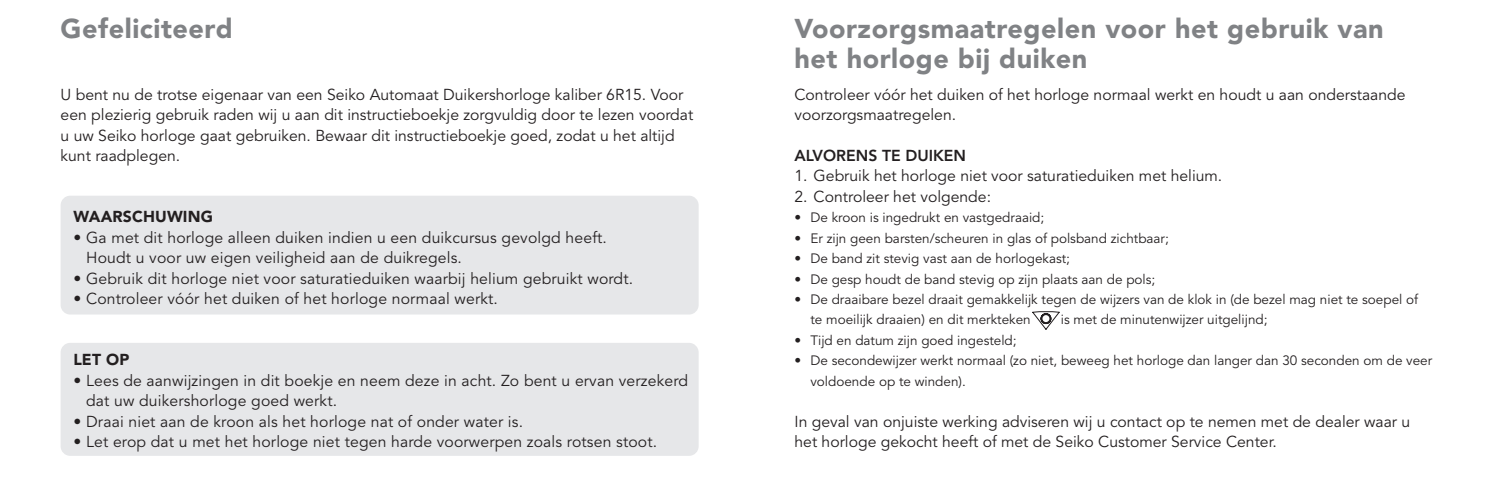
<style>
.page{position:relative;width:1493px;height:479px;background:#fff}
.page>*{position:absolute;margin:0;border:0;box-sizing:border-box;transform-origin:0 0}
.heading_1{font:900 27px/29.2px "Avenir LT Std";letter-spacing:.02em;color:#808285}
.Body{font:15.75px/20.5px "Avenir LT Std";color:#231f20}
.Box_kop{font:900 15.75px "Avenir LT Std";letter-spacing:.01em;color:#231f20}
.heading_2{font:800 15.75px "Avenir LT Std";color:#231f20}
.t1{font:13.5px/20.5px "Avenir LT Std";color:#231f20}
</style>
<div class="page">
<div style="left:61px;top:195px;width:637px;height:119px;background:#e6e7e9;border-radius:10px"></div>
<div style="left:61px;top:342px;width:637px;height:113px;background:#e6e7e9;border-radius:10px"></div>
<svg style="left:1032px;top:311px;width:27px;height:18px"></svg>
<p class="heading_1" style="left:61px;top:14px;width:174px">Gefeliciteerd</p>
<p class="Body" style="left:61px;top:84px;width:634px">U bent nu de trotse eigenaar van een Seiko Automaat Duikershorloge kaliber 6R15. Voor een plezierig gebruik raden wij u aan dit instructieboekje zorgvuldig door te lezen voordat u uw Seiko horloge gaat gebruiken. Bewaar dit instructieboekje goed, zodat u het altijd kunt raadplegen.</p>
<p class="Box_kop" style="left:73px;top:207px;width:141px">WAARSCHUWING</p>
<p class="Body" style="left:86px;top:227px;width:522px;text-indent:-13px">• Ga met dit horloge alleen duiken indien u een duikcursus gevolgd heeft.<br>Houdt u voor uw eigen veiligheid aan de duikregels.</p>
<p class="Body" style="left:73px;top:268px;width:561px">• Gebruik dit horloge niet voor saturatieduiken waarbij helium gebruikt wordt.</p>
<p class="Body" style="left:73px;top:288px;width:426px">• Controleer vóór het duiken of het horloge normaal werkt.</p>
<p class="Box_kop" style="left:73px;top:350px;width:57px">LET OP</p>
<p class="Body" style="left:86px;top:370px;width:603px;text-indent:-13px">• Lees de aanwijzingen in dit boekje en neem deze in acht. Zo bent u ervan verzekerd dat uw duikershorloge goed werkt.</p>
<p class="Body" style="left:73px;top:411px;width:451px">• Draai niet aan de kroon als het horloge nat of onder water is.</p>
<p class="Body" style="left:73px;top:431px;width:585px">• Let erop dat u met het horloge niet tegen harde voorwerpen zoals rotsen stoot.</p>
<p class="heading_1" style="left:794px;top:14px;width:590px">Voorzorgsmaatregelen voor het gebruik van het horloge bij duiken</p>
<p class="Body" style="left:794px;top:84px;width:612px">Controleer vóór het duiken of het horloge normaal werkt en houdt u aan onderstaande voorzorgsmaatregelen.</p>
<p class="heading_2" style="left:794px;top:146px;width:173px">ALVORENS TE DUIKEN</p>
<p class="Body" style="left:794px;top:166px;width:429px">1. Gebruik het horloge niet voor saturatieduiken met helium.</p>
<p class="Body" style="left:794px;top:186px;width:198px">2. Controleer het volgende:</p>
<p class="t1" style="left:794px;top:207px;width:251px">• De kroon is ingedrukt en vastgedraaid;</p>
<p class="t1" style="left:794px;top:228px;width:376px">• Er zijn geen barsten/scheuren in glas of polsband zichtbaar;</p>
<p class="t1" style="left:794px;top:248px;width:277px">• De band zit stevig vast aan de horlogekast;</p>
<p class="t1" style="left:794px;top:269px;width:362px">• De gesp houdt de band stevig op zijn plaats aan de pols;</p>
<p class="t1" style="left:810px;top:289px;width:609px;text-indent:-16px">• De draaibare bezel draait gemakkelijk tegen de wijzers van de klok in (de bezel mag niet te soepel of te moeilijk draaien) en dit merkteken</p>
<p class="t1" style="left:1060px;top:309px;width:208px">is met de minutenwijzer uitgelijnd;</p>
<p class="t1" style="left:794px;top:330px;width:224px">• Tijd en datum zijn goed ingesteld;</p>
<p class="t1" style="left:810px;top:350px;width:623px;text-indent:-16px">• De secondewijzer werkt normaal (zo niet, beweeg het horloge dan langer dan 30 seconden om de veer voldoende op te winden).</p>
<p class="Body" style="left:794px;top:411px;width:617px">In geval van onjuiste werking adviseren wij u contact op te nemen met de dealer waar u het horloge gekocht heeft of met de Seiko Customer Service Center.</p>
</div>
